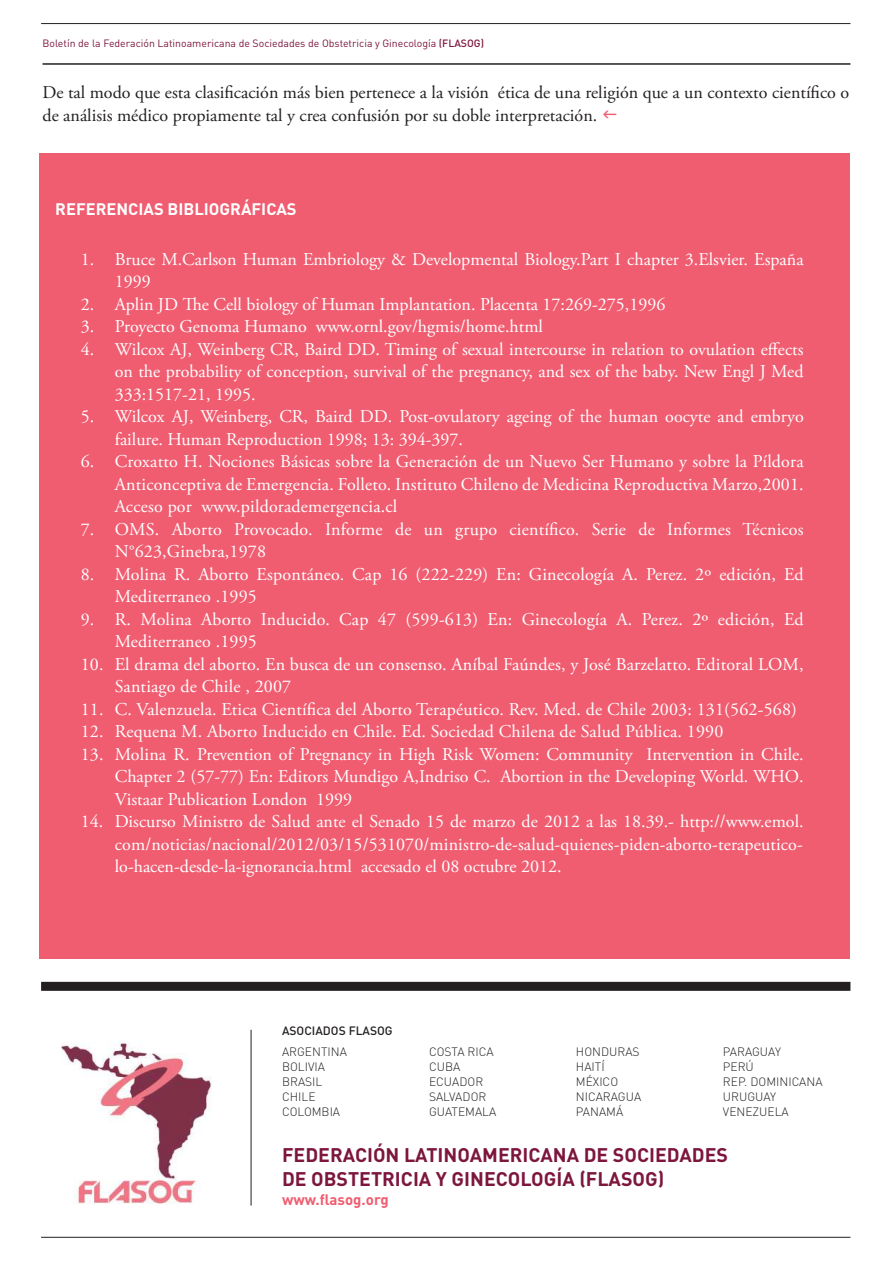
<style>
.page{position:relative;width:893px;height:1263px;background:#fff}
.page>*{position:absolute;margin:0;border:0;box-sizing:border-box;transform-origin:0 0}
.t1{font:700 19.5px/24px "DIN";color:#7d163d}
.t2{font:18px/22.5px "Adobe Garamond Pro";color:#fff}
.t3{font:18px/22.5px "Adobe Garamond Pro";color:#231f20}
.t4{font:700 16.5px "DIN";color:#fff}
.t5{font:700 15px "DIN";color:#f05d71}
.t6{font:300 12px/15px "DIN";color:#231f20}
.t7{font:500 12px "DIN";color:#231f20}
.t8{font:10.5px "DIN";color:#7d163d}
.s1{font-weight:500}
</style>
<div class="page">
<hr style="left:41px;top:1237px;width:809px;height:1px;background:#231f20">
<hr style="left:41px;top:23px;width:809px;height:1px;background:#231f20">
<hr style="left:43px;top:63px;width:807px;height:2px;background:#231f20">
<div style="left:39px;top:153px;width:810px;height:806px;background:#f05d71"></div>
<div style="left:41px;top:982px;width:809px;height:9px;background:#231f20"></div>
<hr style="left:251px;top:1030px;width:1px;height:175px;background:#231f20">
<img style="left:61px;top:1041px;width:151px;height:163px">
<p class="t8" style="left:43px;top:37px;width:443px">Boletín de la Federación Latinoamericana de Sociedades de Obstetricia y Ginecología <span class="s1">(FLASOG)</span></p>
<p class="t3" style="left:43px;top:82px;width:808px">De tal modo que esta clasificación más bien pertenece a la visión ética de una religión que a un contexto científico o de análisis médico propiamente tal y crea confusión por su doble interpretación.</p>
<p class="t4" style="left:55px;top:198px;width:243px">REFERENCIAS BIBLIOGRÁFICAS</p>
<p class="t2" style="left:115px;top:248px;width:690px;text-indent:-34px">1. Bruce M.Carlson Human Embriology &amp; Developmental Biology.Part I chapter 3.Elsvier. España<br>1999</p>
<p class="t2" style="left:81px;top:293px;width:586px">2. Aplin JD The Cell biology of Human Implantation. Placenta 17:269-275,1996</p>
<p class="t2" style="left:81px;top:316px;width:464px">3. Proyecto Genoma Humano www.ornl.gov/hgmis/home.html</p>
<p class="t2" style="left:115px;top:338px;width:690px;text-align:justify;text-indent:-34px">4. Wilcox AJ, Weinberg CR, Baird DD. Timing of sexual intercourse in relation to ovulation effects on the probability of conception, survival of the pregnancy, and sex of the baby. New Engl J Med 333:1517-21, 1995.</p>
<p class="t2" style="left:115px;top:406px;width:690px;text-indent:-34px">5. Wilcox AJ, Weinberg, CR, Baird DD. Post-ovulatory ageing of the human oocyte and embryo failure. Human Reproduction 1998; 13: 394-397.</p>
<p class="t2" style="left:115px;top:451px;width:690px;text-align:justify;text-indent:-34px">6. Croxatto H. Nociones Básicas sobre la Generación de un Nuevo Ser Humano y sobre la Píldora Anticonceptiva de Emergencia. Folleto. Instituto Chileno de Medicina Reproductiva Marzo,2001.<br>Acceso por www.pildorademergencia.cl</p>
<p class="t2" style="left:115px;top:518px;width:690px;text-indent:-34px">7. OMS. Aborto Provocado. Informe de un grupo científico. Serie de Informes Técnicos<br>N°623,Ginebra,1978</p>
<p class="t2" style="left:115px;top:563px;width:690px;text-indent:-34px">8. Molina R. Aborto Espontáneo. Cap 16 (222-229) En: Ginecología A. Perez. 2º edición, Ed<br>Mediterraneo .1995</p>
<p class="t2" style="left:115px;top:608px;width:690px;text-indent:-34px">9. R. Molina Aborto Inducido. Cap 47 (599-613) En: Ginecología A. Perez. 2º edición, Ed<br>Mediterraneo .1995</p>
<p class="t2" style="left:115px;top:653px;width:690px;text-indent:-34px">10. El drama del aborto. En busca de un consenso. Aníbal Faúndes, y José Barzelatto. Editoral LOM,<br>Santiago de Chile , 2007</p>
<p class="t2" style="left:81px;top:698px;width:718px">11. C. Valenzuela. Etica Científica del Aborto Terapéutico. Rev. Med. de Chile 2003: 131(562-568)</p>
<p class="t2" style="left:81px;top:721px;width:644px">12. Requena M. Aborto Inducido en Chile. Ed. Sociedad Chilena de Salud Pública. 1990</p>
<p class="t2" style="left:115px;top:743px;width:690px;text-align:justify;text-indent:-34px">13. Molina R. Prevention of Pregnancy in High Risk Women: Community Intervention in Chile.<br>Chapter 2 (57-77) En: Editors Mundigo A,Indriso C. Abortion in the Developing World. WHO.<br>Vistaar Publication London 1999</p>
<p class="t2" style="left:115px;top:811px;width:690px;text-align:justify;text-indent:-34px">14. Discurso Ministro de Salud ante el Senado 15 de marzo de 2012 a las 18.39.- http://www.emol. com/noticias/nacional/2012/03/15/531070/ministro-de-salud-quienes-piden-aborto-terapeutico&shy;lo-hacen-desde-la-ignorancia.html accesado el 08 octubre 2012.</p>
<p class="t7" style="left:282px;top:1023px;width:112px">ASOCIADOS FLASOG</p>
<p class="t6" style="left:282px;top:1044px;width:66px">ARGENTINA<br>BOLIVIA<br>BRASIL<br>CHILE<br>COLOMBIA</p>
<p class="t6" style="left:429px;top:1044px;width:69px">COSTA RICA<br>CUBA<br>ECUADOR<br>SALVADOR<br>GUATEMALA</p>
<p class="t6" style="left:576px;top:1044px;width:67px">HONDURAS<br>HAITÍ<br>MÉXICO<br>NICARAGUA<br>PANAMÁ</p>
<p class="t6" style="left:723px;top:1044px;width:101px">PARAGUAY<br>PERÚ<br>REP. DOMINICANA<br>URUGUAY<br>VENEZUELA</p>
<p class="t1" style="left:282px;top:1142px;width:448px">FEDERACIÓN LATINOAMERICANA DE SOCIEDADES<br>DE OBSTETRICIA Y GINECOLOGÍA (FLASOG)</p>
<p class="t5" style="left:282px;top:1189px;width:108px">www.flasog.org</p>
</div>
